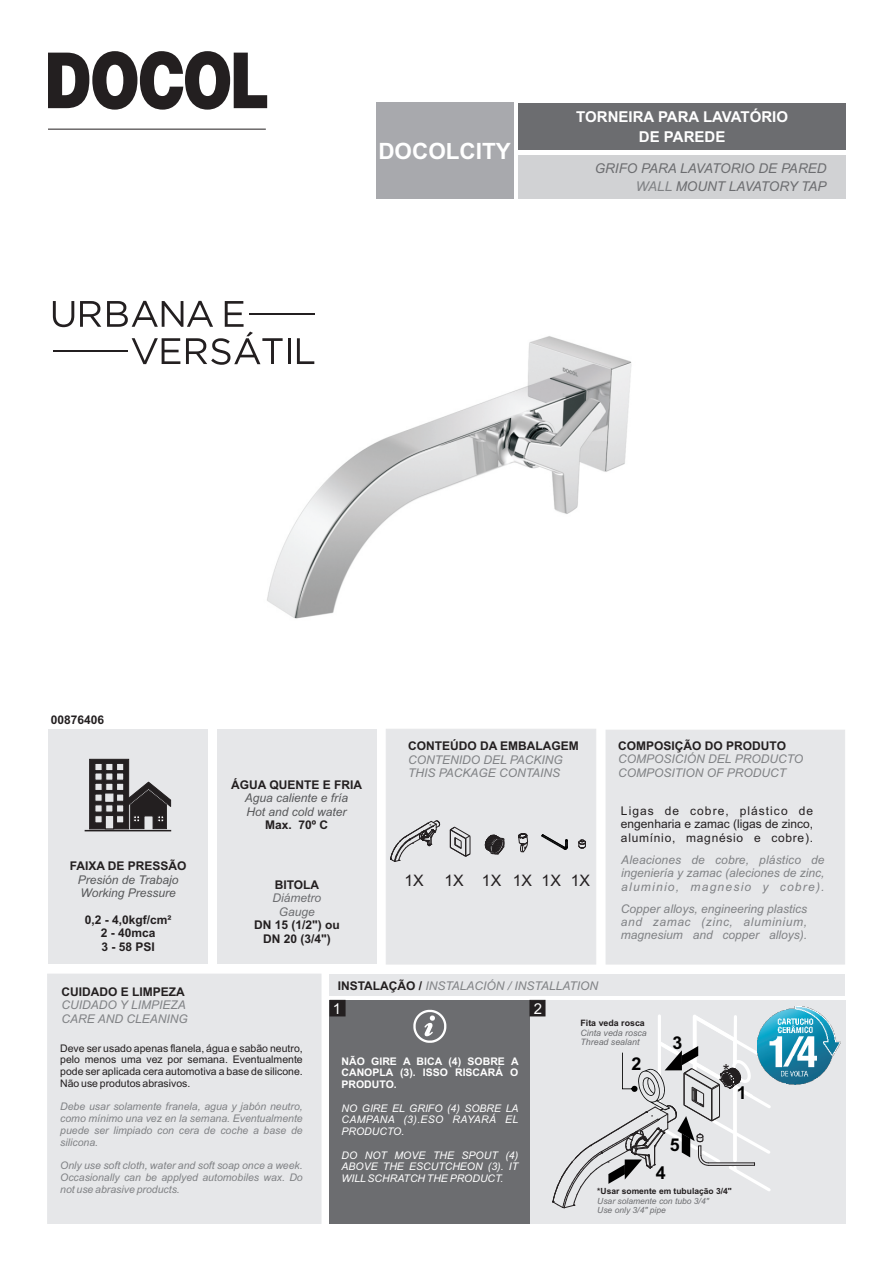
<style>
.page{position:relative;width:893px;height:1263px;background:#fff}
.page>*{position:absolute;margin:0;border:0;box-sizing:border-box;transform-origin:0 0}
.t1{font:700 22.5px "Arial";color:#fff}
.t2{font:700 17.7px "Arial";color:#000}
.t3{font:17.7px "Arial";color:#231f20}
.t4{font:15.75px "Arial";color:#231f20}
.t5{font:700 15px/20.1px "Arial";color:#fff;text-align:center}
.t6{font:15px "Arial";color:#fff}
.t7{font:italic 13.5px "Arial";color:#6c6d70}
.t8{font:italic 12px/13.4px "Arial";color:#808285}
.t9{font:700 12px/13.4px "Arial";color:#231f20;text-align:center}
.t10{font:12px/13.4px "Arial";color:#231f20;text-align:justify}
.t11{font:italic 12px/13.4px "Arial";color:#57585a}
.t12{font:italic 12px/13.4px "Arial";color:#6c6d70;text-align:center}
.t13{font:italic 10.5px/11.7px "Arial";color:#808285;text-align:justify}
.t14{font:10.5px/11.7px "Arial";color:#231f20;text-align:justify}
.t15{font:italic 10.5px/11.7px "Arial";color:#fff;text-align:justify}
.t16{font:700 10.5px/11.7px "Arial";color:#fff;text-align:justify}
.t17{font:italic 8.85px/9.9px "Arial";color:#6c6d70}
.t18{font:700 8.85px "Arial";color:#231f20}
.t19{font:italic 8.55px/9.4px "Arial";color:#6c6d70}
.t20{font:700 8.55px "Arial";color:#231f20}
.s1{color:#808285}
.s2{font-weight:700;font-style:normal;color:#231f20}
</style>
<div class="page">
<img style="left:267px;top:313px;width:365px;height:306px">
<div style="left:330px;top:1000px;width:200px;height:223px;background:#6c6d70"></div>
<div style="left:606px;top:730px;width:239px;height:234px;background:#e6e7e9"></div>
<div style="left:386px;top:729px;width:210px;height:235px;background:#e6e7e9"></div>
<div style="left:47px;top:974px;width:274px;height:250px;background:#e6e7e9"></div>
<svg style="left:48px;top:51px;width:219px;height:59px"></svg>
<hr style="left:48px;top:129px;width:218px;height:1px;background:#231f20">
<div style="left:519px;top:103px;width:327px;height:47px;background:#6c6d70"></div>
<div style="left:519px;top:155px;width:327px;height:44px;background:#d1d2d4"></div>
<div style="left:376px;top:103px;width:137px;height:96px;background:#a8a9ad"></div>
<div style="left:217px;top:729px;width:159px;height:235px;background:#e6e7e9"></div>
<div style="left:48px;top:729px;width:160px;height:235px;background:#e6e7e9"></div>
<hr style="left:85px;top:830px;width:86px;height:1px;background:#231f20">
<svg style="left:89px;top:759px;width:82px;height:70px"></svg>
<div style="left:330px;top:974px;width:515px;height:21px;background:#e6e7e9"></div>
<div style="left:530px;top:1000px;width:315px;height:223px;background:#e6e7e9"></div>
<svg style="left:330px;top:1000px;width:15px;height:16px"></svg>
<svg style="left:530px;top:1000px;width:15px;height:16px"></svg>
<hr style="left:249px;top:313px;width:65px;height:2px;background:#231f20">
<hr style="left:53px;top:350px;width:75px;height:2px;background:#231f20">
<svg style="left:297px;top:338px;width:17px;height:26px"></svg>
<hr style="left:288px;top:338px;width:3px;height:26px;background:#231f20">
<svg style="left:80px;top:301px;width:21px;height:26px"></svg>
<svg style="left:53px;top:301px;width:21px;height:26px"></svg>
<svg style="left:107px;top:301px;width:176px;height:64px"></svg>
<svg style="left:579px;top:840px;width:7px;height:9px"></svg>
<svg style="left:541px;top:834px;width:27px;height:16px"></svg>
<svg style="left:450px;top:827px;width:21px;height:30px"></svg>
<svg style="left:485px;top:835px;width:19px;height:19px"></svg>
<svg style="left:518px;top:833px;width:10px;height:19px"></svg>
<svg style="left:390px;top:820px;width:50px;height:42px;background:#c2c2c4"></svg>
<svg style="left:552px;top:1014px;width:219px;height:194px"></svg>
<img style="left:757px;top:1006px;width:83px;height:78px">
<svg style="left:413px;top:1010px;width:33px;height:33px"></svg>
<h1 class="t1" style="left:378px;top:143px;width:134px">DOCOLCITY</h1>
<p class="t5" style="left:576px;top:108px;width:213px">TORNEIRA PARA LAVATÓRIO<br>DE PAREDE</p>
<p class="t7" style="left:595px;top:163px;width:233px">GRIFO PARA LAVATORIO DE PARED</p>
<p class="t7" style="left:636px;top:181px;width:192px"><span class="s1">WALL</span> MOUNT LAVATORY TAP</p>
<p class="t9" style="left:51px;top:714px;width:55px">00876406</p>
<p class="t9" style="left:70px;top:860px;width:118px">FAIXA DE PRESSÃO</p>
<p class="t11" style="left:78px;top:874px;width:102px">Presión de Trabajo<br>Working Pressure</p>
<p class="t9" style="left:85px;top:914px;width:88px">0,2 - 4,0kgf/cm²<br>2 - 40mca<br>3 - 58 PSI</p>
<p class="t9" style="left:231px;top:779px;width:132px">ÁGUA QUENTE E FRIA</p>
<p class="t9" style="left:265px;top:819px;width:65px">Max. 70º C</p>
<p class="t11" style="left:245px;top:793px;width:105px">Agua caliente e fría<br>Hot and cold water</p>
<p class="t9" style="left:275px;top:879px;width:46px">BITOLA</p>
<p class="t9" style="left:254px;top:919px;width:87px">DN 15 (1/2") ou<br>DN 20 (3/4")</p>
<p class="t12" style="left:273px;top:892px;width:50px">Diámetro<br>Gauge</p>
<p class="t9" style="left:408px;top:740px;width:172px">CONTEÚDO DA EMBALAGEM</p>
<p class="t8" style="left:408px;top:754px;width:156px">CONTENIDO DEL PACKING<br>THIS PACKAGE CONTAINS</p>
<h3 class="t4" style="left:404px;top:875px;width:21px">1X</h3>
<h3 class="t4" style="left:444px;top:875px;width:58px">1X 1X</h3>
<h3 class="t4" style="left:542px;top:875px;width:21px">1X</h3>
<h3 class="t4" style="left:513px;top:875px;width:21px">1X</h3>
<h3 class="t4" style="left:571px;top:875px;width:21px">1X</h3>
<p class="t9" style="left:618px;top:740px;width:169px">COMPOSIÇÃO DO PRODUTO</p>
<p class="t8" style="left:618px;top:753px;width:186px">COMPOSICIÓN DEL PRODUCTO<br>COMPOSITION OF PRODUCT</p>
<p class="t10" style="left:621px;top:805px;width:194px">Ligas de cobre, plástico de engenharia e zamac (ligas de zinco, alumínio, magnésio e cobre).</p>
<p class="t8" style="left:621px;top:854px;width:205px;text-align:justify">Aleaciones de cobre, plástico de ingeniería y zamac (aleciones de zinc, aluminio, magnesio y cobre).</p>
<p class="t8" style="left:621px;top:903px;width:188px;text-align:justify">Copper alloys, engineering plastics and zamac (zinc, aluminium, magnesium and copper alloys).</p>
<p class="t9" style="left:61px;top:986px;width:125px">CUIDADO E LIMPEZA</p>
<p class="t8" style="left:61px;top:999px;width:128px">CUIDADO Y LIMPIEZA<br>CARE AND CLEANING</p>
<p class="t14" style="left:60px;top:1043px;width:244px">Deve ser usado apenas flanela, água e sabão neutro, pelo menos uma vez por semana. Eventualmente pode ser aplicada cera automotiva a base de silicone.<br>Não use produtos abrasivos.</p>
<p class="t13" style="left:60px;top:1102px;width:244px">Debe usar solamente franela, agua y jabón neutro, como mínimo una vez en la semana. Eventualmente puede ser limpiado con cera de coche a base de silicona.</p>
<p class="t13" style="left:60px;top:1160px;width:244px">Only use soft cloth, water and soft soap once a week.<br>Occasionally can be applyed automobiles wax. Do not use abrasive products.</p>
<p class="t8" style="left:338px;top:981px;width:262px"><span class="s2">INSTALAÇÃO /</span> INSTALACIÓN / INSTALLATION</p>
<p class="t6" style="left:333px;top:1003px;width:10px">1</p>
<p class="t6" style="left:534px;top:1003px;width:10px">2</p>
<p class="t16" style="left:342px;top:1056px;width:179px">NÃO GIRE A BICA (4) SOBRE A CANOPLA (3). ISSO RISCARÁ O PRODUTO.</p>
<p class="t15" style="left:342px;top:1103px;width:179px">NO GIRE EL GRIFO (4) SOBRE LA CAMPANA (3).ESO RAYARÁ EL PRODUCTO.</p>
<p class="t15" style="left:342px;top:1150px;width:178px">DO NOT MOVE THE SPOUT (4)<br>ABOVE THE ESCUTCHEON (3). IT WILLSCHRATCH THE PRODUCT.</p>
<p class="t18" style="left:580px;top:1019px;width:66px">Fita veda rosca</p>
<p class="t17" style="left:580px;top:1028px;width:68px">Cinta veda rosca<br>Thread sealant</p>
<h2 class="t2" style="left:631px;top:1057px;width:11px">2</h2>
<h2 class="t2" style="left:672px;top:1036px;width:11px">3</h2>
<h2 class="t2" style="left:670px;top:1138px;width:11px">5</h2>
<h2 class="t2" style="left:656px;top:1166px;width:11px">4</h2>
<h2 class="t3" style="left:723px;top:1064px;width:8px">*</h2>
<h2 class="t2" style="left:737px;top:1086px;width:11px">1</h2>
<p class="t20" style="left:597px;top:1188px;width:136px">*Usar somente em tubulação 3/4"</p>
<p class="t19" style="left:597px;top:1196px;width:113px">Usar solamente con tubo 3/4"<br>Use only 3/4" pipe</p>
</div>
